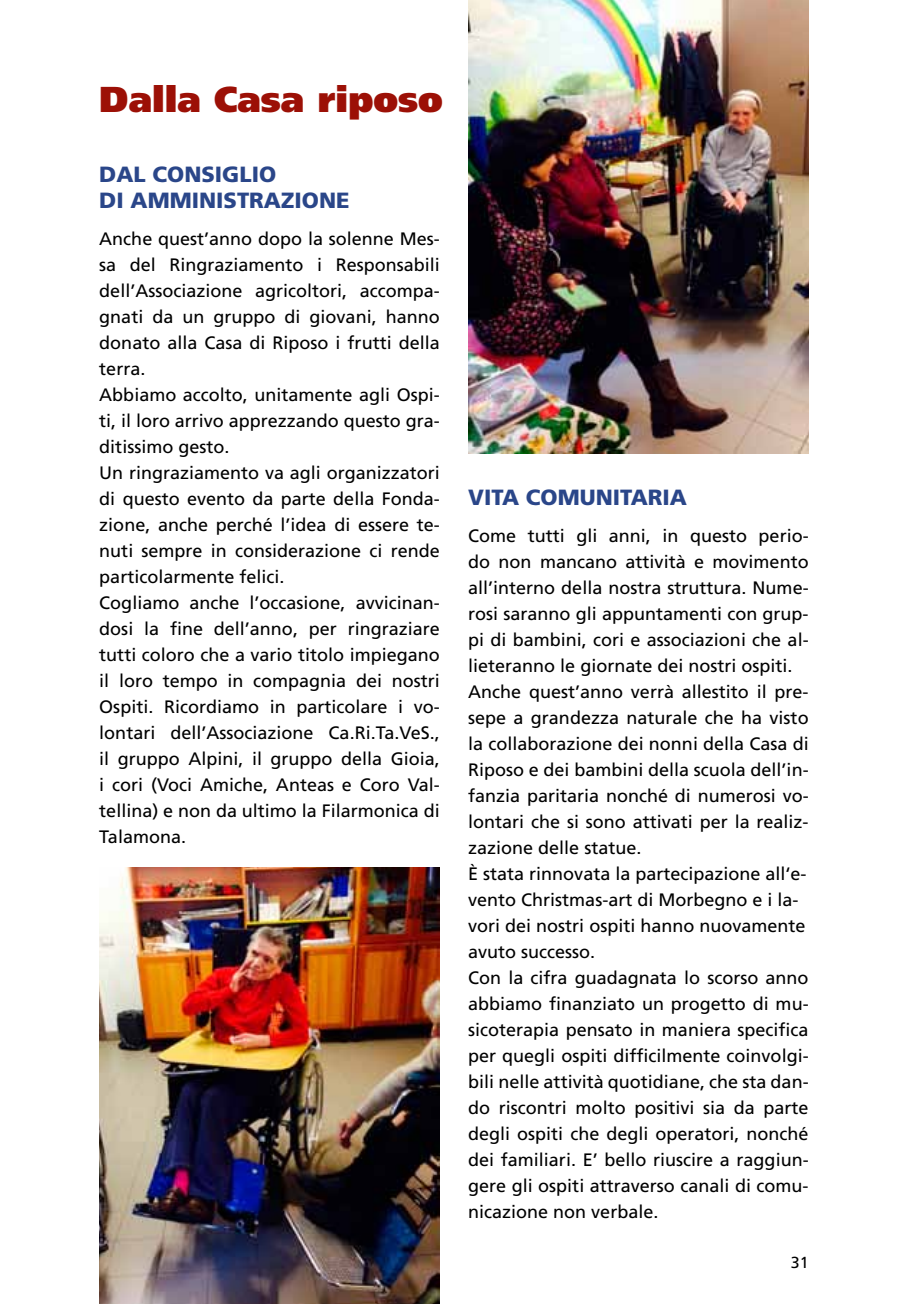
<style>
.page{position:relative;width:908px;height:1304px;background:#fff}
.page>*{position:absolute;margin:0;border:0;box-sizing:border-box;transform-origin:0 0}
.t1{font:900 36px "Frutiger";color:#9c1006}
.t2{font:900 22px/26px "Frutiger";color:#2a4689}
.t3{font:18px/26px "Frutiger";color:#000}
.t4{font:16px "Frutiger";color:#000}
</style>
<div class="page">
<img style="left:99px;top:867px;width:340px;height:437px">
<img style="left:468px;top:0;width:340px;height:454px">
<h1 class="t1" style="left:99px;top:78px;width:345px">Dalla Casa riposo</h1>
<p class="t2" style="left:99px;top:160px;width:252px">DAL CONSIGLIO<br>DI AMMINISTRAZIONE</p>
<p class="t3" style="left:99px;top:225px;width:342px">Anche quest’anno dopo la solenne Mes&shy;sa del Ringraziamento i Responsabili dell’Associazione agricoltori, accompa&shy;gnati da un gruppo di giovani, hanno donato alla Casa di Riposo i frutti della terra.<br>Abbiamo accolto, unitamente agli Ospi&shy;ti, il loro arrivo apprezzando questo gra&shy;ditissimo gesto.<br>U n ringraziamento va agli organizzatori di questo evento da parte della Fonda&shy;zione, anche perché l’idea di essere te&shy;nuti sempre in considerazione ci rende particolarmente felici.<br>Cogliamo anche l’occasione, avvicinan&shy;dosi la fine dell’anno, per ringraziare tutti coloro che a vario titolo impiegano il loro tempo in compagnia dei nostri Ospiti. Ricordiamo in particolare i vo&shy;lontari dell’Associazione Ca.Ri.Ta.VeS., il gruppo Alpini, il gruppo della Gioia, i cori (Voci Amiche, Anteas e Coro Val&shy;tellina) e non da ultimo la Filarmonica di Talamona.</p>
<p class="t2" style="left:468px;top:484px;width:220px">VITA COMUNITARIA</p>
<p class="t3" style="left:468px;top:523px;width:342px">Come tutti gli anni, in questo perio&shy;do non mancano attività e movimento all’interno della nostra struttura. N ume&shy;rosi saranno gli appuntamenti con grup&shy;pi di bambini, cori e associazioni che al&shy;lieteranno le giornate dei nostri ospiti.<br>Anche quest’anno verrà allestito il pre&shy;sepe a grandezza naturale che ha visto la collaborazione dei nonni della Casa di Riposo e dei bambini della scuola dell’in&shy;fanzia paritaria nonché di numerosi vo&shy;lontari che si sono attivati per la realiz&shy;zazione delle statue.<br>è stata rinnovata la partecipazione all‘e&shy;vento Christmas-art di Morbegno e i la&shy;vori dei nostri ospiti hanno nuovamente avuto successo.<br>Con la cifra guadagnata lo scorso anno abbiamo finanziato un progetto di mu&shy;sicoterapia pensato in maniera specifica per quegli ospiti difficilmente coinvolgi&shy;bili nelle attività quotidiane, che sta dan&shy;do riscontri molto positivi sia da parte degli ospiti che degli operatori, nonché dei familiari. E’ bello riuscire a raggiun&shy;gere gli ospiti attraverso canali di comu&shy;nicazione non verbale.</p>
<p class="t4" style="left:790px;top:1253px;width:19px">31</p>
</div>
